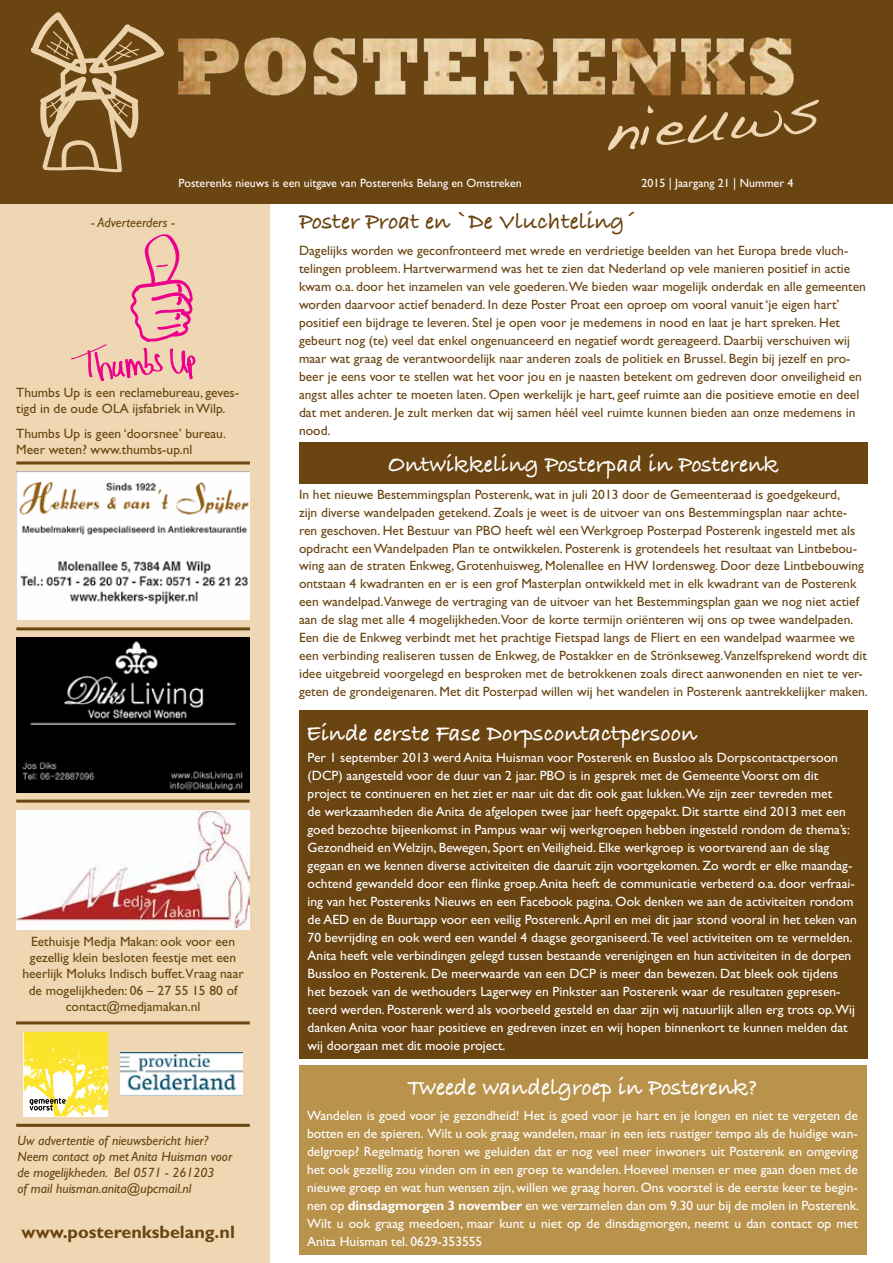
<style>
.page{position:relative;width:893px;height:1263px;background:#fff}
.page>*{position:absolute;margin:0;border:0;box-sizing:border-box;transform-origin:0 0}
.t1{font:63px "Handwriting Dakota";color:#eed7b2}
.t2{font:24px "Bradley Hand ITCTT Bold";color:#fff}
.t3{font:24px "Bradley Hand ITCTT Bold";color:#6a4411}
.t4{font:700 18px "Gill Sans Std";color:#6a4411}
.t5{font:13.5px/18px "Gill Sans Std";color:#6a4411}
.t6{font:13.5px/18px "Gill Sans Std";color:#fff;text-align:justify}
.t7{font:italic 13.5px/16.2px "Gill Sans Std";color:#6a4411}
.t8{font:12px "Gill Sans Std";color:#fff}
.s1{font-weight:700}
</style>
<div class="page">
<div style="left:299px;top:1102px;width:567px;height:153px;background:#b9934c"></div>
<div style="left:299px;top:1065px;width:567px;height:38px;background:#b9934c"></div>
<div style="left:0;top:0;width:269px;height:1263px;background:#eed7b2"></div>
<div style="left:0;top:0;width:893px;height:204px;background:#6a4411"></div>
<svg style="left:71px;top:234px;width:124px;height:146px"></svg>
<svg style="left:24px;top:1032px;width:85px;height:84px;background:#f8e667"></svg>
<img style="left:45px;top:1098px;width:21px;height:5px">
<img style="left:120px;top:1052px;width:122px;height:44px">
<svg style="left:30px;top:12px;width:134px;height:161px"></svg>
<img style="left:179px;top:38px;width:614px;height:57px">
<img style="left:16px;top:638px;width:234px;height:154px">
<hr style="left:16px;top:627px;width:234px;height:3px;background:#6b4512">
<hr style="left:16px;top:800px;width:234px;height:3px;background:#6b4512">
<img style="left:16px;top:472px;width:234px;height:148px">
<hr style="left:16px;top:1124px;width:234px;height:3px;background:#6b4512">
<hr style="left:16px;top:461px;width:234px;height:3px;background:#6b4512">
<hr style="left:16px;top:1021px;width:234px;height:3px;background:#6b4512">
<img style="left:16px;top:810px;width:234px;height:119px">
<div style="left:299px;top:442px;width:568px;height:42px;background:#6a4411"></div>
<div style="left:299px;top:710px;width:568px;height:117px;background:#6a4411"></div>
<div style="left:299px;top:744px;width:568px;height:315px;background:#6a4411"></div>
<h1 class="t1" style="left:602px;top:92px;width:217px;rotate:-5deg">nieuws</h1>
<p class="t8" style="left:179px;top:176px;width:345px">Posterenks nieuws is een uitgave van Posterenks Belang en Omstreken</p>
<p class="t8" style="left:641px;top:176px;width:154px">2015 | Jaargang 21 | Nummer 4</p>
<p class="t7" style="left:91px;top:214px;width:85px">- Adverteerders -</p>
<p class="t5" style="left:16px;top:384px;width:224px;line-height:16.2px">Thumbs Up is een reclamebureau, geves&shy;tigd in de oude OLA ijsfabriek in Wilp.</p>
<p class="t5" style="left:16px;top:425px;width:211px;line-height:16.2px">Thumbs Up is geen ‘doorsnee’ bureau.<br>Meer weten? www.thumbs-up.nl</p>
<p class="t5" style="left:22px;top:933px;width:223px;line-height:16.2px;text-align:center">Eethuisje Medja Makan: ook voor een gezellig klein besloten feestje met een heerlijk Moluks Indisch buffet.Vraag naar de mogelijkheden: 06 – 27 55 15 80 of contact@medjamakan.nl</p>
<p class="t7" style="left:17px;top:1132px;width:216px">Uw advertentie of nieuwsbericht hier?<br>Neem contact op met Anita Huisman voor de mogelijkheden. Bel 0571 - 261203<br>of mail huisman.anita@upcmail.nl</p>
<h3 class="t4" style="left:22px;top:1221px;width:215px">www.posterenksbelang.nl</h3>
<h2 class="t3" style="left:299px;top:208px;width:339px">Poster Proat en `De Vluchteling´</h2>
<p class="t5" style="left:299px;top:241px;width:568px">Dagelijks worden we geconfronteerd met wrede en verdrietige beelden van het Europa brede vluch&shy;telingen probleem. Hartverwarmend was het te zien dat Nederland op vele manieren positief in actie kwam o.a. door het inzamelen van vele goederen.We bieden waar mogelijk onderdak en alle gemeenten worden daarvoor actief benaderd. In deze Poster Proat een oproep om vooral vanuit ‘je eigen hart’ positief een bijdrage te leveren. Stel je open voor je medemens in nood en laat je hart spreken. Het gebeurt nog (te) veel dat enkel ongenuanceerd en negatief wordt gereageerd. Daarbij verschuiven wij maar wat graag de verantwoordelijk naar anderen zoals de politiek en Brussel. Begin bij jezelf en pro&shy;beer je eens voor te stellen wat het voor jou en je naasten betekent om gedreven door onveiligheid en angst alles achter te moeten laten. Open werkelijk je hart, geef ruimte aan die positieve emotie en deel dat met anderen. Je zult merken dat wij samen héél veel ruimte kunnen bieden aan onze medemens in nood.</p>
<h2 class="t2" style="left:388px;top:451px;width:392px">Ontwikkeling Posterpad in Posterenk</h2>
<p class="t5" style="left:299px;top:485px;width:570px">In het nieuwe Bestemmingsplan Posterenk, wat in juli 2013 door de Gemeenteraad is goedgekeurd,<br>zijn diverse wandelpaden getekend. Zoals je weet is de uitvoer van ons Bestemmingsplan naar achte&shy;ren geschoven. Het Bestuur van PBO heeft wèl een Werkgroep Posterpad Posterenk ingesteld met als opdracht een Wandelpaden Plan te ontwikkelen. Posterenk is grotendeels het resultaat van Lintbebou&shy;wing aan de straten Enkweg, Grotenhuisweg, Molenallee en HW Iordensweg. Door deze Lintbebouwing ontstaan 4 kwadranten en er is een grof Masterplan ontwikkeld met in elk kwadrant van de Posterenk een wandelpad.Vanwege de vertraging van de uitvoer van het Bestemmingsplan gaan we nog niet actief aan de slag met alle 4 mogelijkheden.Voor de korte termijn oriënteren wij ons op twee wandelpaden.<br>Een die de Enkweg verbindt met het prachtige Fietspad langs de Fliert en een wandelpad waarmee we een verbinding realiseren tussen de Enkweg, de Postakker en de Strönkseweg.Vanzelfsprekend wordt dit idee uitgebreid voorgelegd en besproken met de betrokkenen zoals direct aanwonenden en niet te ver&shy;geten de grondeigenaren. Met dit Posterpad willen wij het wandelen in Posterenk aantrekkelijker maken.</p>
<h2 class="t2" style="left:306px;top:720px;width:392px">Einde eerste Fase Dorpscontactpersoon</h2>
<p class="t6" style="left:308px;top:749px;width:551px;text-align:left">Per 1 september 2013 werd Anita Huisman voor Posterenk en Bussloo als Dorpscontactpersoon (DCP) aangesteld voor de duur van 2 jaar. PBO is in gesprek met de Gemeente Voorst om dit project te continueren en het ziet er naar uit dat dit ook gaat lukken.We zijn zeer tevreden met<br>de werkzaamheden die Anita de afgelopen twee jaar heeft opgepakt. Dit startte eind 2013 met een goed bezochte bijeenkomst in Pampus waar wij werkgroepen hebben ingesteld rondom de thema’s:<br>Gezondheid en Welzijn, Bewegen, Sport en Veiligheid. Elke werkgroep is voortvarend aan de slag gegaan en we kennen diverse activiteiten die daaruit zijn voortgekomen. Zo wordt er elke maandag&shy;ochtend gewandeld door een flinke groep. Anita heeft de communicatie verbeterd o.a. door verfraai&shy;ing van het Posterenks Nieuws en een Facebook pagina. Ook denken we aan de activiteiten rondom de AED en de Buurtapp voor een veilig Posterenk. April en mei dit jaar stond vooral in het teken van 70 bevrijding en ook werd een wandel 4 daagse georganiseerd.Te veel activiteiten om te vermelden.<br>Anita heeft vele verbindingen gelegd tussen bestaande verenigingen en hun activiteiten in de dorpen Bussloo en Posterenk. De meerwaarde van een DCP is meer dan bewezen. Dat bleek ook tijdens het bezoek van de wethouders Lagerwey en Pinkster aan Posterenk waar de resultaten gepresen&shy;teerd werden. Posterenk werd als voorbeeld gesteld en daar zijn wij natuurlijk allen erg trots op.Wij danken Anita voor haar positieve en gedreven inzet en wij hopen binnenkort te kunnen melden dat wij doorgaan met dit mooie project.</p>
<h2 class="t2" style="left:408px;top:1074px;width:352px">Tweede wandelgroep in Posterenk?</h2>
<p class="t6" style="left:307px;top:1107px;width:554px">Wandelen is goed voor je gezondheid! Het is goed voor je hart en je longen en niet te vergeten de botten en de spieren. Wilt u ook graag wandelen, maar in een iets rustiger tempo als de huidige wan&shy;delgroep? Regelmatig horen we geluiden dat er nog veel meer inwoners uit Posterenk en omgeving het ook gezellig zou vinden om in een groep te wandelen. Hoeveel mensen er mee gaan doen met de nieuwe groep en wat hun wensen zijn, willen we graag horen. Ons voorstel is de eerste keer te begin&shy;nen op <span class="s1">dinsdagmorgen 3 november</span> en we verzamelen dan om 9.30 uur bij de molen in Posterenk.<br>Wilt u ook graag meedoen, maar kunt u niet op de dinsdagmorgen, neemt u dan contact op met Anita Huisman tel. 0629-353555</p>
</div>
